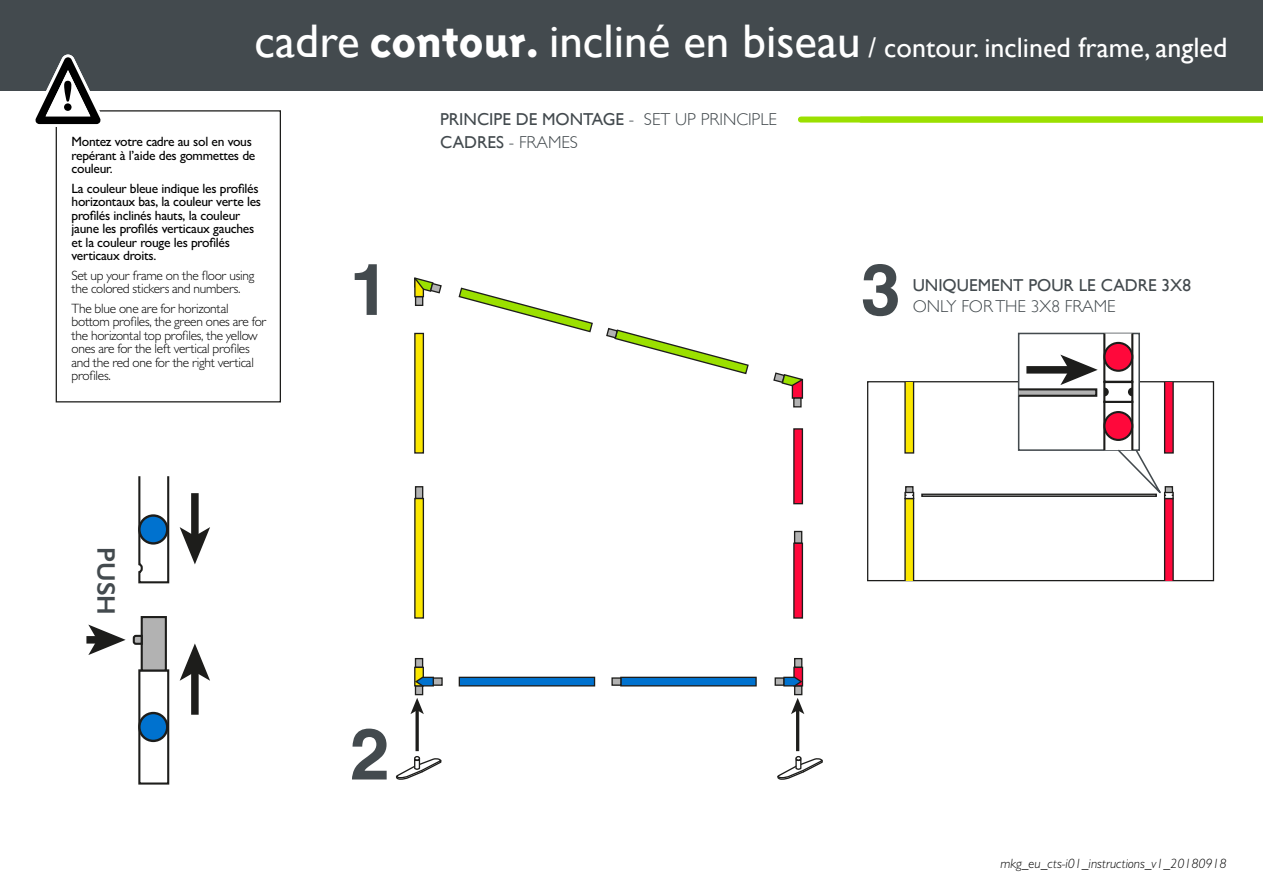
<style>
.page{position:relative;width:1263px;height:893px;background:#fff}
.page>*{position:absolute;margin:0;border:0;box-sizing:border-box;transform-origin:0 0}
.t1{font:700 71.55px "Helvetica";color:#434a4e}
.t2{font:28.05px "Gill Sans";color:#fff}
.t3{font:600 25.5px "Gill Sans";color:#434a4e}
.t4{font:17.25px "Gill Sans";color:#434a4e}
.t5{font:300 17.25px "Gill Sans";color:#434a4e}
.t6{font:500 13.5px/13.5px "Gill Sans MT Pro";letter-spacing:-.02em;color:#000}
.t7{font:300 13.5px/13.5px "Gill Sans MT Pro";letter-spacing:-.02em;color:#000}
.t8{font:italic 300 13.5px "Gill Sans MT Pro";color:#000}
.s1{font-size:47.1px}
.s2{font-family:"Triplex Sans";font-weight:800;font-size:47.1px}
.s3{font-weight:300}
.s4{font-weight:400}
</style>
<div class="page">
<div style="left:867px;top:381px;width:347px;height:200px;border:1px solid #1d1d1b"></div>
<div style="left:0;top:0;width:1263px;height:90px;background:#434a4e"></div>
<div style="left:801px;top:117px;width:462px;height:6px;background:#9be000"></div>
<div style="left:86px;top:636px;width:13px;height:7px;background:#1d1d1b"></div>
<svg style="left:88px;top:624px;width:38px;height:31px"></svg>
<div style="left:191px;top:670px;width:8px;height:45px;background:#1d1d1b"></div>
<svg style="left:180px;top:643px;width:30px;height:38px"></svg>
<div style="left:191px;top:493px;width:8px;height:45px;background:#1d1d1b"></div>
<svg style="left:180px;top:527px;width:30px;height:37px"></svg>
<div style="left:138px;top:669px;width:31px;height:115px;background:#fff;border:2px solid #1d1d1b"></div>
<div style="left:141px;top:616px;width:26px;height:55px;background:#b2b2b2;border:2px solid #1d1d1b"></div>
<svg style="left:132px;top:634px;width:12px;height:12px"></svg>
<svg style="left:138px;top:476px;width:32px;height:108px"></svg>
<div style="left:139px;top:515px;width:28px;height:28px;background:#0072cf;border-radius:50%"></div>
<div style="left:138px;top:514px;width:30px;height:30px;border:2px solid #1d1d1b;border-radius:50%"></div>
<div style="left:139px;top:713px;width:28px;height:28px;background:#0072cf;border-radius:50%"></div>
<div style="left:138px;top:712px;width:30px;height:30px;border:2px solid #1d1d1b;border-radius:50%"></div>
<div style="left:56px;top:110px;width:225px;height:292px;border:1px solid #1d1d1b"></div>
<svg style="left:32px;top:55px;width:72px;height:72px"></svg>
<div style="left:415px;top:486px;width:8px;height:13px;background:#b2b2b2;border:1px solid #1d1d1b"></div>
<div style="left:414px;top:498px;width:10px;height:121px;background:#fbe700;border:1px solid #1d1d1b"></div>
<div style="left:414px;top:333px;width:10px;height:120px;background:#fbe700;border:1px solid #1d1d1b"></div>
<div style="left:459px;top:677px;width:136px;height:9px;background:#0072cf;border:1px solid #1d1d1b"></div>
<div style="left:415px;top:296px;width:8px;height:10px;background:#b2b2b2;border:1px solid #1d1d1b"></div>
<svg style="left:414px;top:277px;width:28px;height:21px"></svg>
<svg style="left:395px;top:756px;width:47px;height:24px"></svg>
<div style="left:415px;top:658px;width:8px;height:10px;background:#b2b2b2;border:1px solid #1d1d1b"></div>
<div style="left:415px;top:685px;width:8px;height:10px;background:#b2b2b2;border:1px solid #1d1d1b"></div>
<div style="left:414px;top:667px;width:10px;height:19px;background:#fbe700;border:1px solid #1d1d1b"></div>
<div style="left:433px;top:677px;width:10px;height:9px;background:#b2b2b2;border:1px solid #1d1d1b"></div>
<svg style="left:414px;top:676px;width:21px;height:12px"></svg>
<svg style="left:415px;top:714px;width:4px;height:37px"></svg>
<svg style="left:410px;top:698px;width:14px;height:16px"></svg>
<div style="left:620px;top:677px;width:137px;height:9px;background:#0072cf;border:1px solid #1d1d1b"></div>
<svg style="left:777px;top:756px;width:46px;height:24px"></svg>
<hr style="left:796px;top:709px;width:3px;height:42px;background:#1d1d1b">
<svg style="left:791px;top:698px;width:13px;height:16px"></svg>
<div style="left:792px;top:379px;width:11px;height:20px;background:#ff083b;border:1px solid #1d1d1b"></div>
<div style="left:793px;top:397px;width:9px;height:10px;background:#b2b2b2;border:1px solid #1d1d1b"></div>
<svg style="left:773px;top:372px;width:31px;height:15px"></svg>
<div style="left:794px;top:658px;width:8px;height:10px;background:#b2b2b2;border:1px solid #1d1d1b"></div>
<div style="left:794px;top:685px;width:8px;height:10px;background:#b2b2b2;border:1px solid #1d1d1b"></div>
<div style="left:793px;top:667px;width:10px;height:19px;background:#ff083b;border:1px solid #1d1d1b"></div>
<div style="left:775px;top:677px;width:10px;height:9px;background:#b2b2b2;border:1px solid #1d1d1b"></div>
<div style="left:611px;top:677px;width:10px;height:9px;background:#b2b2b2;border:1px solid #1d1d1b"></div>
<svg style="left:458px;top:287px;width:135px;height:46px"></svg>
<svg style="left:606px;top:327px;width:143px;height:48px"></svg>
<svg style="left:783px;top:676px;width:20px;height:12px"></svg>
<div style="left:794px;top:531px;width:8px;height:13px;background:#b2b2b2;border:1px solid #1d1d1b"></div>
<div style="left:793px;top:542px;width:10px;height:77px;background:#ff083b;border:1px solid #1d1d1b"></div>
<div style="left:793px;top:428px;width:10px;height:76px;background:#ff083b;border:1px solid #1d1d1b"></div>
<div style="left:1018px;top:333px;width:122px;height:118px;background:#fff;border:2px solid #434a4e"></div>
<svg style="left:905px;top:486px;width:8px;height:6px"></svg>
<svg style="left:904px;top:492px;width:10px;height:2px"></svg>
<svg style="left:904px;top:494px;width:10px;height:86px"></svg>
<svg style="left:904px;top:382px;width:10px;height:71px"></svg>
<svg style="left:921px;top:493px;width:195px;height:4px"></svg>
<div style="left:1103px;top:401px;width:30px;height:50px;background:#fff;border:2px solid #1d1d1b"></div>
<div style="left:1103px;top:332px;width:30px;height:51px;background:#fff;border:2px solid #1d1d1b"></div>
<div style="left:1103px;top:381px;width:30px;height:22px;background:#fff;border:2px solid #1d1d1b"></div>
<svg style="left:1104px;top:387px;width:5px;height:9px"></svg>
<div style="left:1018px;top:388px;width:79px;height:9px;background:#b2b2b2;border:2px solid #1d1d1b"></div>
<div style="left:1026px;top:366px;width:45px;height:8px;background:#1d1d1b"></div>
<svg style="left:1060px;top:355px;width:38px;height:30px"></svg>
<svg style="left:1116px;top:382px;width:58px;height:198px"></svg>
<div style="left:1104px;top:343px;width:28px;height:28px;background:#ff083b;border-radius:50%"></div>
<div style="left:1103px;top:342px;width:30px;height:30px;border:2px solid #1d1d1b;border-radius:50%"></div>
<div style="left:1104px;top:412px;width:28px;height:28px;background:#ff083b;border-radius:50%"></div>
<div style="left:1103px;top:411px;width:30px;height:30px;border:2px solid #1d1d1b;border-radius:50%"></div>
<h2 class="t2" style="left:255px;top:31px;width:974px"><span class="s1">cadre</span> <span class="s2">contour.</span> <span class="s1">incliné en biseau</span> / contour. inclined frame, angled</h2>
<p class="t4" style="left:440px;top:109px;width:338px">PRINCIPE DE MONTAGE <span class="s3">- SET UP PRINCIPLE</span></p>
<p class="t6" style="left:72px;top:135px;width:182px">Montez votre cadre au sol en vous</p>
<p class="t5" style="left:440px;top:129px;width:139px"><span class="s4">CADRES</span> - FRAMES</p>
<p class="t6" style="left:72px;top:148px;width:185px">repérant à l’aide des gommettes de couleur.</p>
<p class="t6" style="left:72px;top:181px;width:191px">La couleur bleue indique les profilés horizontaux bas, la couleur verte les profilés inclinés hauts, la couleur jaune les profilés verticaux gauches et la couleur rouge les profilés verticaux droits.</p>
<p class="t7" style="left:72px;top:268px;width:184px">Set up your frame on the floor using the colored stickers and numbers.</p>
<p class="t7" style="left:72px;top:301px;width:197px">The blue one are for horizontal bottom profiles, the green ones are for the horizontal top profiles, the yellow ones are for the left vertical profiles and the red one for the right vertical profiles.</p>
<h1 class="t1" style="left:350px;top:232px;width:41px">1</h1>
<h3 class="t3" style="left:122px;top:547px;width:69px;rotate:90deg">PUSH</h3>
<h1 class="t1" style="left:350px;top:696px;width:41px">2</h1>
<h1 class="t1" style="left:861px;top:232px;width:41px">3</h1>
<p class="t4" style="left:913px;top:275px;width:280px">UNIQUEMENT POUR LE CADRE 3X8</p>
<p class="t5" style="left:913px;top:292px;width:204px">ONLY FOR THE 3X8 FRAME</p>
<p class="t8" style="left:1000px;top:855px;width:228px">mkg_eu_cts-i01_instructions_v1_20180918</p>
</div>
